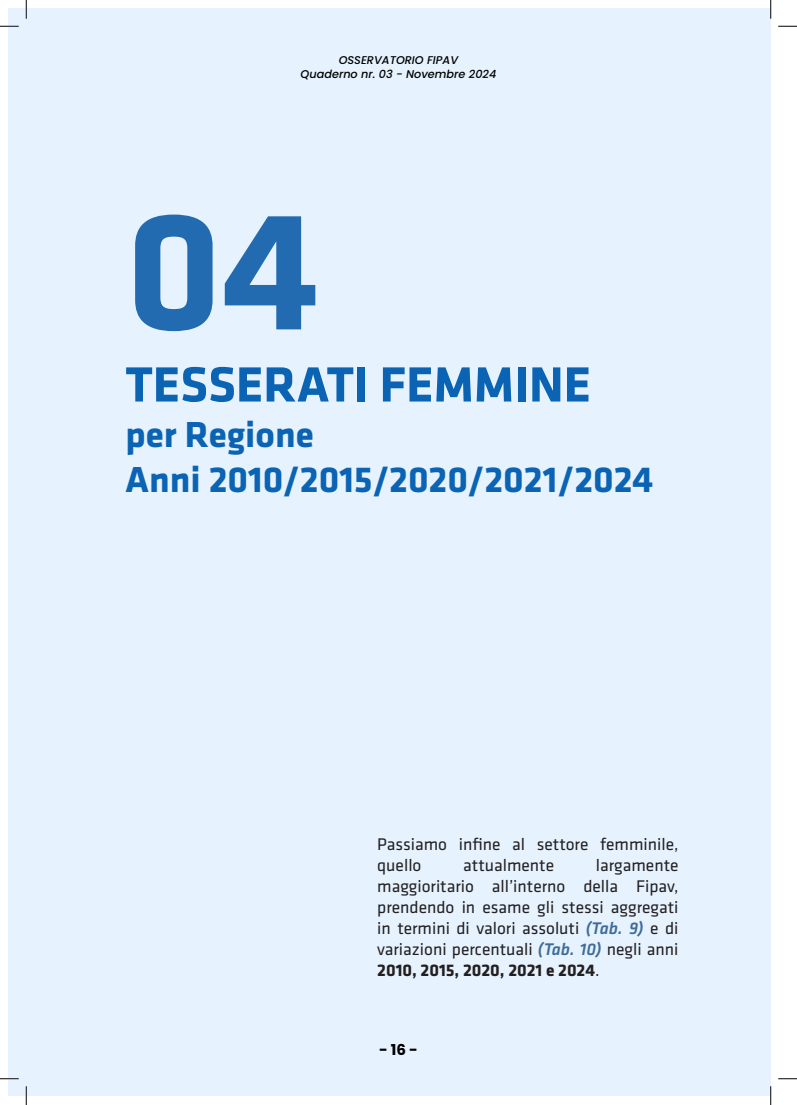
<style>
.page{position:relative;width:797px;height:1105px;background:#fff}
.page>*{position:absolute;margin:0;border:0;box-sizing:border-box;transform-origin:0 0}
.t1{font:700 175px "Klavika";color:#226bb0}
.t2{font:700 51.25px "Klavika";color:#0a63b3}
.t3{font:700 37.5px "Klavika";color:#0a63b3}
.t4{font:17.5px/21px "Klavika Basic";color:#231f20}
.t5{font:700 15px "Poppins";color:#000001}
.t6{font:italic 500 11.25px "Poppins";color:#000001}
.s1{font-weight:500;font-style:italic;color:#406c98}
.s2{font-weight:700}
</style>
<div class="page">
<div style="left:9px;top:9px;width:761px;height:1087px;background:#e6f3ff"></div>
<svg style="left:0;top:25px;width:19px;height:2px"></svg>
<svg style="left:778px;top:25px;width:19px;height:2px"></svg>
<svg style="left:0;top:1078px;width:19px;height:1px"></svg>
<svg style="left:778px;top:1078px;width:19px;height:1px"></svg>
<svg style="left:25px;top:0;width:2px;height:19px"></svg>
<svg style="left:25px;top:1086px;width:2px;height:19px"></svg>
<svg style="left:770px;top:0;width:1px;height:19px"></svg>
<svg style="left:770px;top:1086px;width:1px;height:19px"></svg>
<p class="t6" style="left:339px;top:54px;width:121px">OSSERVATORIO FIPAV</p>
<p class="t6" style="left:301px;top:67px;width:197px">Quaderno nr. 03 - Novembre 2024</p>
<p class="t1" style="left:125px;top:176px;width:196px">04</p>
<p class="t2" style="left:125px;top:357px;width:467px">TESSERATI FEMMINE</p>
<p class="t3" style="left:125px;top:414px;width:190px">per Regione</p>
<p class="t3" style="left:125px;top:459px;width:529px">Anni 2010/2015/2020/2021/2024</p>
<p class="t4" style="left:377px;top:833px;width:303px">Passiamo infine al settore femminile, quello</p>
<p class="t4" style="left:377px;top:854px;width:303px;text-align:justify;text-indent:219px">largamente maggioritario all’interno della Fipav, prendendo in esame gli stessi aggregati in termini di valori assoluti <span class="s1">(Tab. 9)</span> e di variazioni percentuali <span class="s1">(Tab. 10)</span> negli anni <span class="s2">2010, 2015, 2020, 2021 e 2024</span>.</p>
<p class="t4" style="left:463px;top:854px;width:92px">attualmente</p>
<p class="t5" style="left:379px;top:1041px;width:40px">- 16 -</p>
</div>
